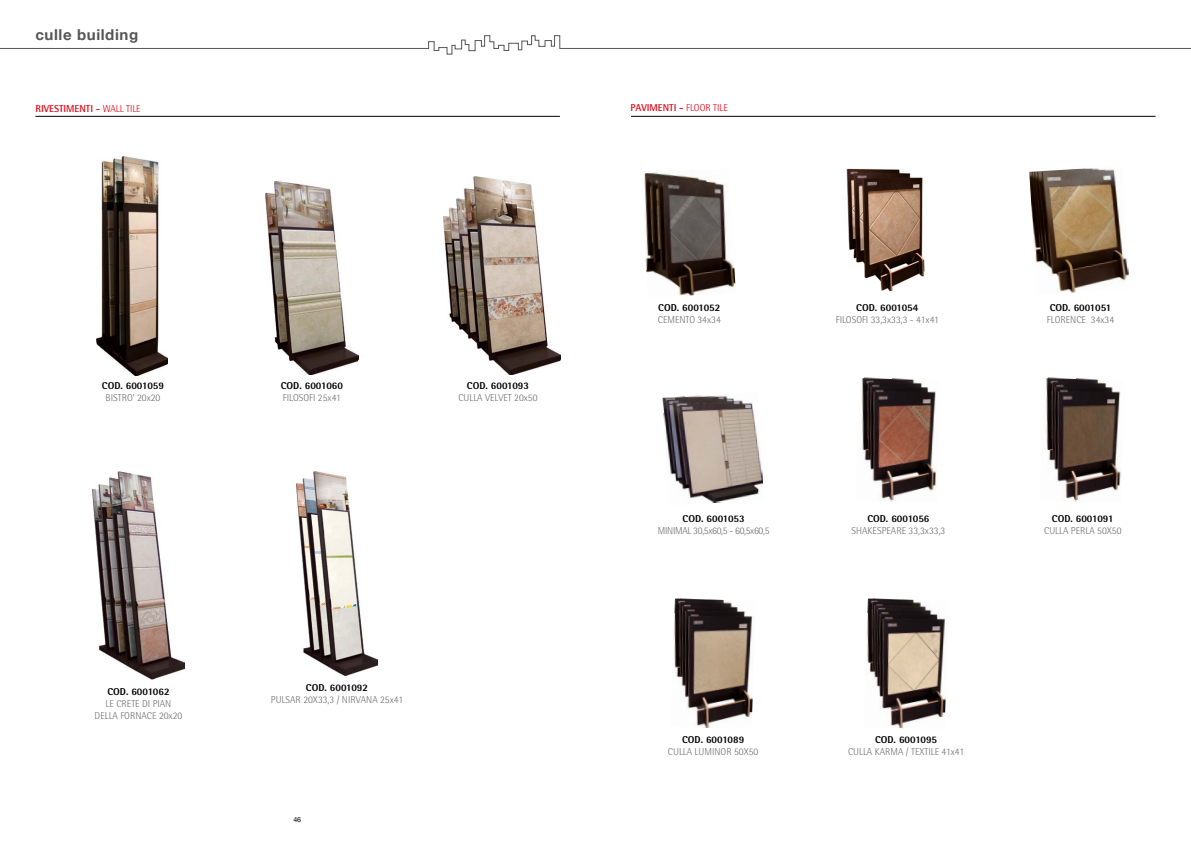
<style>
.page{position:relative;width:1191px;height:842px;background:#fff}
.page>*{position:absolute;margin:0;border:0;box-sizing:border-box;transform-origin:0 0}
.t1{font:700 15px "Helvetica Neue";letter-spacing:.04em;color:#565656}
.t2{font:300 10px/12px "Rotis Semi Sans";color:#6f6f6e;text-align:center}
.t3{font:800 10px "Rotis Semi Sans";color:#000}
.t4{font:700 10px "Rotis Semi Sans";color:#e3000f}
.t5{font:300 10px "Rotis Semi Sans";letter-spacing:-.03em;color:#6f6f6e}
.t6{font:300 10px "Rotis Semi Sans";color:#e3000f}
.t7{font:7px "Helvetica Neue";color:#000}
.s1{font-weight:300}
</style>
<div class="page">
<img style="left:443px;top:177px;width:117px;height:198px">
<svg style="left:0;top:35px;width:1191px;height:20px"></svg>
<img style="left:1029px;top:168px;width:100px;height:125px">
<img style="left:846px;top:168px;width:79px;height:123px">
<img style="left:644px;top:172px;width:92px;height:124px">
<img style="left:96px;top:156px;width:71px;height:220px">
<img style="left:92px;top:471px;width:92px;height:209px">
<hr style="left:35px;top:116px;width:525px;height:1px;background:#000">
<img style="left:265px;top:182px;width:94px;height:192px">
<img style="left:861px;top:377px;width:75px;height:125px">
<img style="left:662px;top:395px;width:101px;height:109px">
<img style="left:297px;top:472px;width:80px;height:203px">
<hr style="left:631px;top:116px;width:524px;height:1px;background:#000">
<img style="left:1046px;top:377px;width:75px;height:125px">
<img style="left:673px;top:598px;width:80px;height:130px">
<img style="left:866px;top:598px;width:80px;height:131px">
<h1 class="t1" style="left:35px;top:26px;width:104px">culle building</h1>
<p class="t4" style="left:35px;top:102px;width:105px">RIVESTIMENTI - <span class="s1">WALL TILE</span></p>
<p class="t4" style="left:630px;top:101px;width:70px">PAVIMENTI - <span class="s1">FLOOR</span></p>
<p class="t6" style="left:713px;top:102px;width:15px">TILE</p>
<p class="t3" style="left:658px;top:301px;width:64px">COD. 6001052</p>
<p class="t2" style="left:658px;top:314px;width:65px">CEMENTO 34X34</p>
<p class="t3" style="left:856px;top:301px;width:64px">COD. 6001054</p>
<p class="t2" style="left:835px;top:314px;width:105px">FILOSOFI 33,3X33,3 - 41X41</p>
<p class="t3" style="left:1049px;top:301px;width:63px">COD. 6001051</p>
<p class="t2" style="left:1047px;top:314px;width:69px">FLORENCE 34X34</p>
<p class="t3" style="left:102px;top:379px;width:64px">COD. 6001059</p>
<p class="t2" style="left:106px;top:392px;width:14px">BISTRO</p>
<p class="t2" style="left:133px;top:392px;width:29px">’ 20X20</p>
<p class="t3" style="left:281px;top:379px;width:64px">COD. 6001060</p>
<p class="t2" style="left:283px;top:392px;width:60px">FILOSO FI 25X41</p>
<p class="t3" style="left:467px;top:379px;width:64px">COD. 6001093</p>
<p class="t2" style="left:458px;top:392px;width:81px">CULLA VELVET 20X50</p>
<p class="t3" style="left:682px;top:512px;width:64px">COD. 6001053</p>
<p class="t5" style="left:658px;top:525px;width:113px">MI NI MAL 30,5X60,5 - 60,5X60,5</p>
<p class="t3" style="left:867px;top:512px;width:64px">COD. 6001056</p>
<p class="t2" style="left:851px;top:525px;width:95px">SHAKESPEARE 33,3X33,3</p>
<p class="t3" style="left:1052px;top:512px;width:63px">COD. 6001091</p>
<p class="t2" style="left:1044px;top:525px;width:79px">CULLA PER LA 50X50</p>
<p class="t3" style="left:107px;top:685px;width:64px">COD. 6001062</p>
<p class="t2" style="left:95px;top:697px;width:89px">LE CRETE DI PIAN<br>DELLA FORNACE 20X20</p>
<p class="t3" style="left:306px;top:681px;width:64px">COD. 6001092</p>
<p class="t2" style="left:271px;top:693px;width:134px">PULSAR 20X33,3 / N IRVANA 25X41</p>
<p class="t3" style="left:682px;top:733px;width:64px">COD. 6001089</p>
<p class="t2" style="left:668px;top:746px;width:53px">CULLA LUM INOR</p>
<p class="t2" style="left:734px;top:746px;width:26px">50X50</p>
<p class="t3" style="left:875px;top:733px;width:64px">COD. 6001095</p>
<p class="t2" style="left:848px;top:746px;width:69px">CULLA KARMA / TEXT</p>
<p class="t2" style="left:928px;top:746px;width:37px">ILE 41X41</p>
<p class="t7" style="left:293px;top:816px;width:9px">46</p>
</div>
